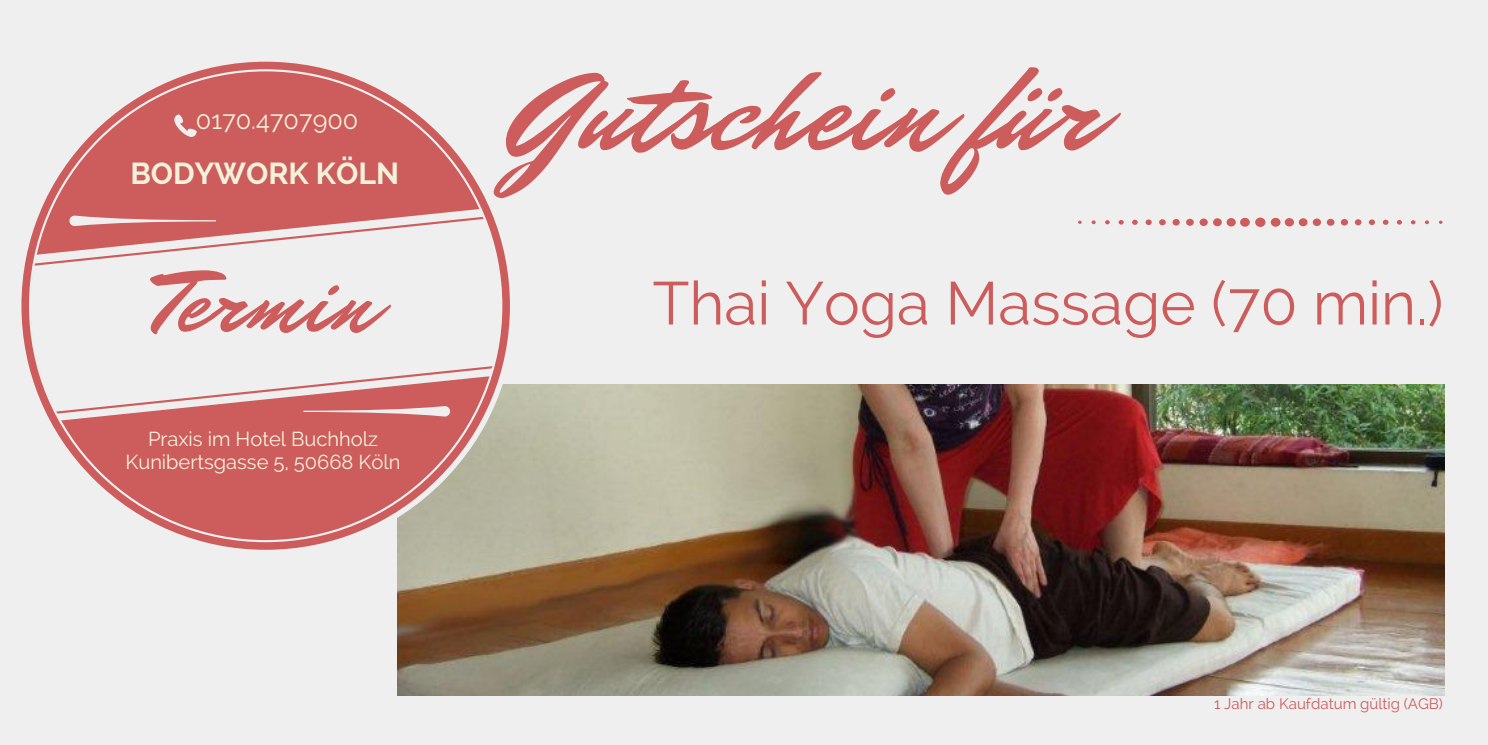
<style>
.page{position:relative;width:1488px;height:745px;background:#fff}
.page>*{position:absolute;margin:0;border:0;box-sizing:border-box;transform-origin:0 0}
.t1{font:120.75px "Mr Dafoe";color:#cd5c5c}
.t2{font:90.5px "Mr Dafoe";color:#cd5c5c}
.t3{font:60.25px "Raleway";color:#cd5c5c}
.t4{font:700 30.25px "Raleway";color:#f2f2db}
.t5{font:25px "Raleway";color:#f2f2db}
.t6{font:20px/22.5px "Raleway";color:#f2f2db;text-align:center}
.t7{font:15px "Raleway";color:#cd5c5c}
</style>
<div class="page">
<div style="left:0;top:0;width:1488px;height:744px;background:#efefef"></div>
<img style="left:397px;top:384px;width:1047px;height:311px">
<div style="left:1255px;top:217px;width:10px;height:10px;background:#cd5c5c;border-radius:50%"></div>
<div style="left:1270px;top:218px;width:10px;height:8px;background:#cd5c5c;border-radius:50%"></div>
<div style="left:1284px;top:218px;width:10px;height:8px;background:#cd5c5c;border-radius:50%"></div>
<svg style="left:1298px;top:218px;width:23px;height:8px"></svg>
<svg style="left:1326px;top:218px;width:8px;height:8px"></svg>
<div style="left:1340px;top:219px;width:8px;height:6px;background:#cd5c5c;border-radius:50%"></div>
<svg style="left:1354px;top:219px;width:7px;height:6px"></svg>
<svg style="left:1368px;top:219px;width:7px;height:6px"></svg>
<svg style="left:1382px;top:219px;width:6px;height:6px"></svg>
<svg style="left:1396px;top:220px;width:6px;height:4px"></svg>
<svg style="left:1410px;top:220px;width:5px;height:4px"></svg>
<svg style="left:1425px;top:220px;width:4px;height:4px"></svg>
<div style="left:1240px;top:218px;width:9px;height:8px;background:#cd5c5c;border-radius:50%"></div>
<div style="left:1226px;top:218px;width:9px;height:8px;background:#cd5c5c;border-radius:50%"></div>
<svg style="left:1213px;top:218px;width:8px;height:8px"></svg>
<div style="left:1199px;top:218px;width:8px;height:8px;background:#cd5c5c;border-radius:50%"></div>
<div style="left:1186px;top:218px;width:7px;height:8px;background:#cd5c5c;border-radius:50%"></div>
<svg style="left:1172px;top:219px;width:7px;height:6px"></svg>
<svg style="left:1159px;top:219px;width:6px;height:6px"></svg>
<svg style="left:1145px;top:219px;width:6px;height:6px"></svg>
<svg style="left:1132px;top:219px;width:5px;height:6px"></svg>
<svg style="left:1118px;top:220px;width:5px;height:4px"></svg>
<svg style="left:1105px;top:220px;width:4px;height:4px"></svg>
<svg style="left:1091px;top:220px;width:4px;height:4px"></svg>
<svg style="left:21px;top:61px;width:494px;height:494px"></svg>
<svg style="left:29px;top:69px;width:473px;height:473px;fill:#cd5c5c"></svg>
<svg style="left:29px;top:219px;width:474px;height:192px"></svg>
<svg style="left:34px;top:209px;width:450px;height:54px"></svg>
<svg style="left:57px;top:368px;width:436px;height:52px"></svg>
<svg style="left:174px;top:114px;width:23px;height:23px"></svg>
<p class="t5" style="left:196px;top:106px;width:164px">0170.4707900</p>
<h3 class="t4" style="left:130px;top:156px;width:270px">BODYWORK KÖLN</h3>
<h2 class="t2" style="left:156px;top:241px;width:219px">Termin</h2>
<p class="t6" style="left:126px;top:428px;width:276px">Praxis im Hotel Buchholz<br>Kunibertsgasse 5, 50668 Köln</p>
<h1 class="t1" style="left:515px;top:29px;width:585px">Gutschein für</h1>
<h3 class="t3" style="left:652px;top:269px;width:792px">Thai Yoga Massage (70 min.)</h3>
<p class="t7" style="left:1214px;top:694px;width:230px">1 Jahr ab Kaufdatum gültig (AGB)</p>
</div>
